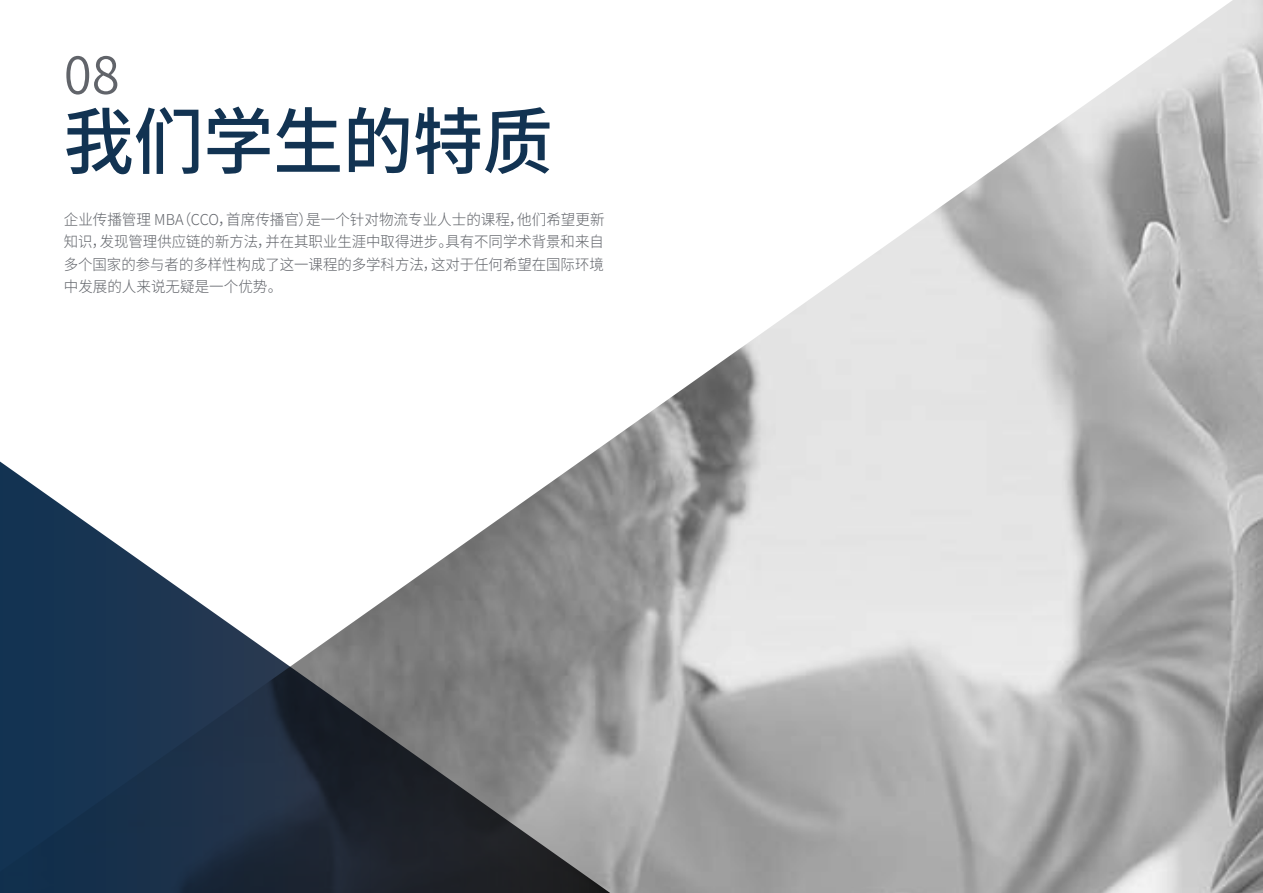
<style>
.page{position:relative;width:1263px;height:893px;background:#fff}
.page>*{position:absolute;margin:0;border:0;box-sizing:border-box;transform-origin:0 0}
.t1{font:500 72px "Source Han Sans CN";color:#123352}
.t2{font:52.5px "Source Han Sans CN";color:#61646a}
.t3{font:300 15px/22.5px "Source Han Sans CN";color:#61646a;text-align:justify}
</style>
<div class="page">
<img style="left:602px;top:0;width:661px;height:893px">
<svg style="left:0;top:446px;width:640px;height:447px"></svg>
<h2 class="t2" style="left:64px;top:45px;width:57px">08</h2>
<h1 class="t1" style="left:64px;top:101px;width:490px">我们学生的特质</h1>
<p class="t3" style="left:64px;top:208px;width:542px">企业传播管理 MBA（CCO，首席传播官）是一个针对物流专业人士的课程，他们希望更新知识，发现管理供应链的新方法，并在其职业生涯中取得进步。具有不同学术背景和来自多个国家的参与者的多样性构成了这一课程的多学科方法，这对于任何希望在国际环境中发展的人来说无疑是一个优势。</p>
</div>
